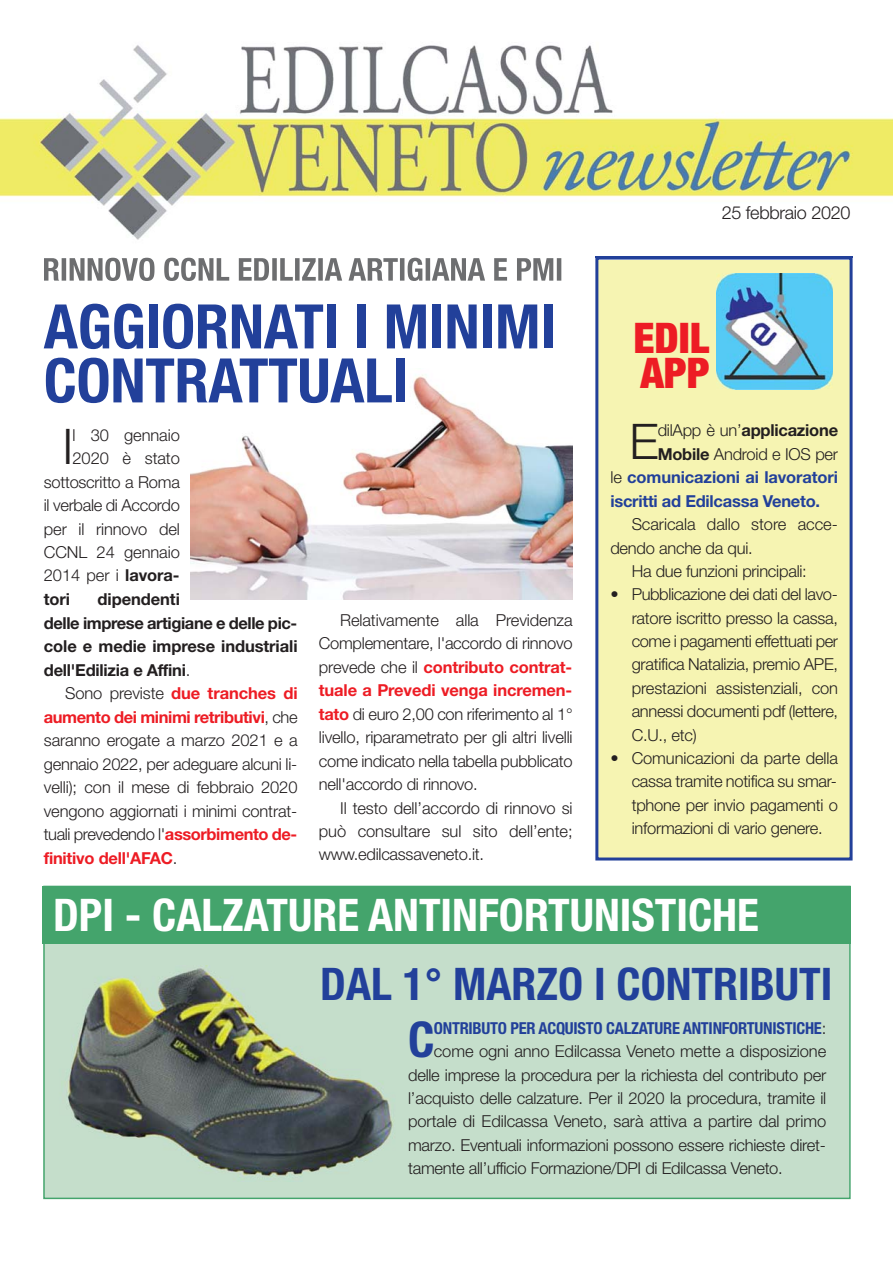
<style>
.page{position:relative;width:893px;height:1263px;background:#fff}
.page>*{position:absolute;margin:0;border:0;box-sizing:border-box;transform-origin:0 0}
.t1{font:700 condensed 61.5px/54px "Helvetica Neue";letter-spacing:-.005em;color:#22409a}
.t2{font:300 49.2px "Helvetica Neue";color:#231f20}
.t3{font:700 condensed 49.2px "Helvetica Neue";color:#22409a}
.t4{font:700 condensed 45px "Helvetica Neue";color:#fff}
.t5{font:700 condensed 45px "Helvetica Neue";color:#22409a}
.t6{font:900 condensed 42.3px/34.5px "Helvetica Neue";color:#ed1c24}
.t7{font:300 18px "Helvetica Neue";letter-spacing:-.015em;color:#231f20}
.t8{font:300 16.5px/23.4px "Helvetica Neue";letter-spacing:-.015em;color:#231f20;text-align:justify}
.t9{font:700 16.5px/23.5px "Helvetica Neue";letter-spacing:-.015em;color:#231f20}
.t10{font:700 16.5px "Helvetica Neue";letter-spacing:-.01em;color:#22409a}
.t11{font:700 condensed 16.5px "Helvetica Neue";letter-spacing:-.015em;color:#22409a}
.s1{font-weight:700}
.s2{font-weight:300}
.s3{font-weight:700;color:#ed1c24}
.s4{font-weight:300;color:#231f20}
.s5{font-weight:300;font-stretch:normal;color:#231f20}
</style>
<div class="page">
<div style="left:45px;top:887px;width:804px;height:311px;background:#c5decb"></div>
<div style="left:598px;top:260px;width:251px;height:598px;background:#f6f4b2"></div>
<div style="left:595px;top:257px;width:257px;height:604px;border:3px solid #22409a"></div>
<img style="left:0;top:45px;width:892px;height:213px">
<img style="left:595px;top:257px;width:257px;height:1px">
<img style="left:190px;top:374px;width:383px;height:225px">
<svg style="left:44px;top:258px;width:147px;height:23px"></svg>
<div style="left:42px;top:886px;width:808px;height:58px;background:#44a46c"></div>
<img style="left:67px;top:965px;width:327px;height:212px">
<img style="left:717px;top:273px;width:115px;height:116px">
<h1 class="t1" style="left:44px;top:305px;width:514px">AGGIORNATI I MINIMI<br>CONTRATTUALI</h1>
<h2 class="t2" style="left:63px;top:429px;width:12px">I</h2>
<p class="t8" style="left:73px;top:425px;width:109px">l 30 gennaio</p>
<p class="t8" style="left:72px;top:449px;width:109px">2020 è stato</p>
<p class="t8" style="left:44px;top:472px;width:138px">sottoscritto a Roma</p>
<p class="t8" style="left:44px;top:495px;width:138px">il verbale di Accordo</p>
<p class="t8" style="left:44px;top:519px;width:138px">per il rinnovo del</p>
<p class="t8" style="left:44px;top:542px;width:138px">CCNL 24 gennaio</p>
<p class="t8" style="left:44px;top:565px;width:137px">2014 per i <span class="s1">lavora-</span></p>
<p class="t9" style="left:44px;top:589px;width:28px">tori</p>
<p class="t9" style="left:44px;top:589px;width:255px;text-indent:54px">dipendenti<br>delle imprese artigiane e delle pic&shy;cole e medie imprese industriali dell'Edilizia e Affini<span class="s2">.</span></p>
<p class="t8" style="left:44px;top:683px;width:255px;text-indent:21px">Sono previste <span class="s3">due tranches di aumento dei minimi retributivi</span>, che saranno erogate a marzo 2021 e a gennaio 2022, per adeguare alcuni li&shy;velli); con il mese di febbraio 2020 vengono aggiornati i minimi contrat&shy;tuali prevedendo l'<span class="s3">assorbimento de&shy;finitivo dell'AFAC</span>.</p>
<p class="t8" style="left:319px;top:610px;width:255px;text-indent:21px">Relativamente alla Previdenza Complementare, l'accordo di rinnovo prevede che il <span class="s3">contributo contrat&shy;tuale a Prevedi venga incremen&shy;tato</span> di euro 2,00 con riferimento al 1° livello, riparametrato per gli altri livelli come indicato nella tabella pubblicato nell'accordo di rinnovo.</p>
<p class="t8" style="left:319px;top:798px;width:255px;text-indent:21px">Il testo dell’accordo di rinnovo si può consultare sul sito dell’ente; www.edilcassaveneto.it.</p>
<p class="t7" style="left:721px;top:206px;width:130px">25 febbraio 2020</p>
<h3 class="t6" style="left:633px;top:321px;width:77px">EDIL<br>APP</h3>
<h2 class="t2" style="left:629px;top:424px;width:31px">E</h2>
<p class="t9" style="left:657px;top:420px;width:182px"><span class="s2">dilApp è un’</span>applicazione</p>
<p class="t8" style="left:657px;top:444px;width:182px"><span class="s1">Mobile</span> Android e IOS per</p>
<p class="t10" style="left:610px;top:471px;width:229px"><span class="s4">le</span> comunicazioni ai lavoratori</p>
<p class="t10" style="left:610px;top:495px;width:211px">iscritti ad Edilcassa Veneto.</p>
<p class="t8" style="left:631px;top:514px;width:208px">Scaricala dallo store acce-</p>
<p class="t8" style="left:610px;top:538px;width:144px">dendo anche da qui.</p>
<p class="t8" style="left:631px;top:561px;width:177px">Ha due funzioni principali:</p>
<p class="t8" style="left:631px;top:584px;width:208px;text-indent:-21px">• Pubblicazione dei dati del lavo&shy;ratore iscritto presso la cassa, come i pagamenti effettuati per gratifica Natalizia, premio APE, prestazioni assistenziali, con annessi documenti pdf (lettere, C.U., etc)</p>
<p class="t8" style="left:631px;top:748px;width:208px;text-indent:-21px">• Comunicazioni da parte della cassa tramite notifica su smar&shy;tphone per invio pagamenti o informazioni di vario genere.</p>
<h3 class="t4" style="left:53px;top:899px;width:707px">DPI - CALZATURE ANTINFORTUNISTICHE</h3>
<h3 class="t5" style="left:320px;top:968px;width:513px">DAL 1° MARZO I CONTRIBUTI</h3>
<h2 class="t3" style="left:408px;top:1022px;width:28px">C</h2>
<p class="t11" style="left:434px;top:1022px;width:394px">ONTRIBUTO PER ACQUISTO CALZATURE ANTINFORTUNISTICHE<span class="s5">:</span></p>
<p class="t8" style="left:434px;top:1041px;width:394px">come ogni anno Edilcassa Veneto mette a disposizione</p>
<p class="t8" style="left:408px;top:1065px;width:419px">delle imprese la procedura per la richiesta del contributo per</p>
<p class="t8" style="left:408px;top:1088px;width:419px">l’acquisto delle calzature. Per il 2020 la procedura, tramite il</p>
<p class="t8" style="left:408px;top:1111px;width:419px">portale di Edilcassa Veneto, sarà attiva a partire dal primo</p>
<p class="t8" style="left:408px;top:1135px;width:419px">marzo. Eventuali informazioni possono essere richieste diret-</p>
<p class="t8" style="left:408px;top:1158px;width:376px">tamente all’ufficio Formazione/DPI di Edilcassa Veneto.</p>
</div>
